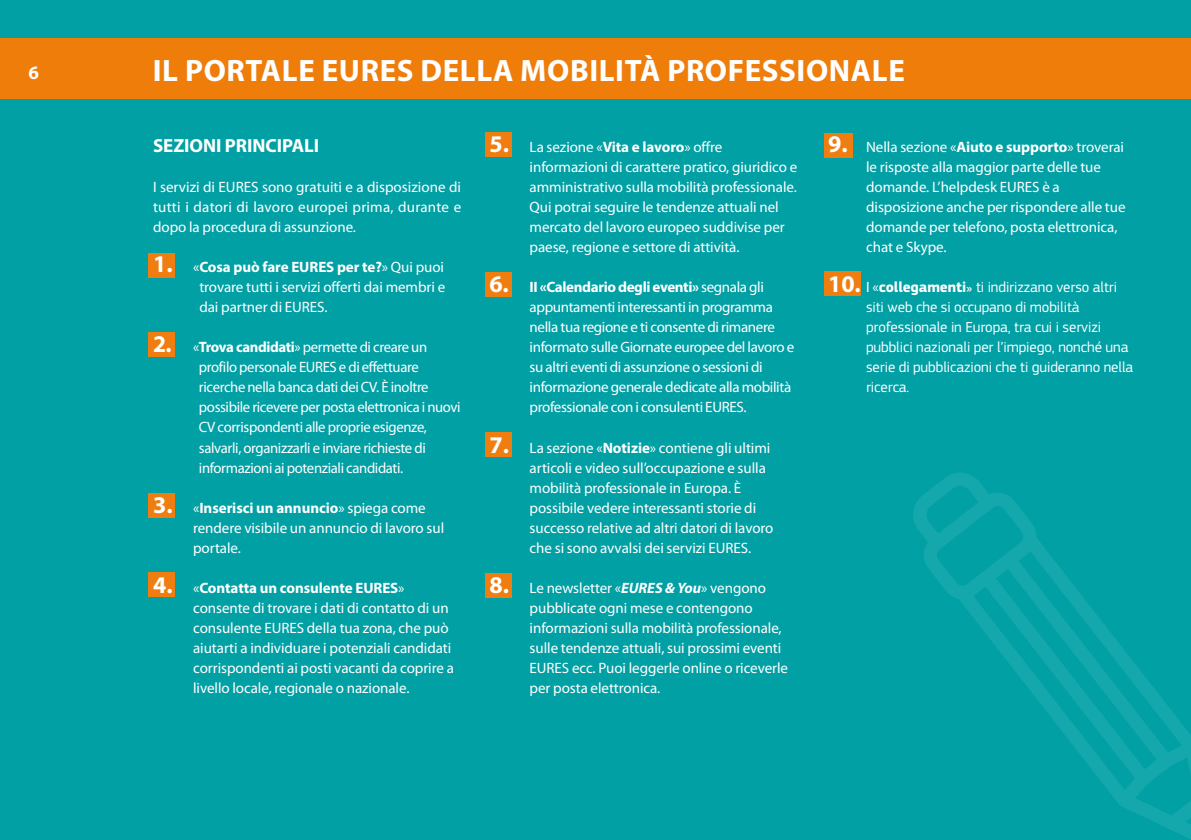
<style>
.page{position:relative;width:1191px;height:840px;background:#fff}
.page>*{position:absolute;margin:0;border:0;box-sizing:border-box;transform-origin:0 0}
.Page_Heading{font:700 31px "Myriad Pro";letter-spacing:.02em;color:#fff}
.Subheadings{font:700 19px "Myriad Pro";letter-spacing:-.005em;color:#fff}
.Page_Body_Text{font:15px/20px "Myriad Pro";letter-spacing:-.005em;color:#fff}
.Page_Body_Text-2{font:15px/20px "Myriad Pro";letter-spacing:-.025em;color:#fff}
.t1{font:15px/20px "EC Square Sans Pro";letter-spacing:-.005em;color:#fff}
.s1{font-weight:700;font-size:24px}
.s2{font-weight:700}
.s3{font-weight:700;font-style:italic}
.s4{font-family:"Myriad Pro";font-weight:700;font-size:24px}
.s5{font-family:"Myriad Pro"}
</style>
<div class="page">
<div style="left:0;top:0;width:1191px;height:839px;background:#00a0a5"></div>
<div style="left:0;top:38px;width:1191px;height:61px;background:#ef7d0a"></div>
<div style="left:148px;top:253px;width:26px;height:24px;background:#ef7d0f"></div>
<div style="left:148px;top:332px;width:26px;height:24px;background:#ef7d0f"></div>
<div style="left:148px;top:492px;width:26px;height:25px;background:#ef7d0f"></div>
<div style="left:148px;top:572px;width:26px;height:24px;background:#ef7d0f"></div>
<div style="left:485px;top:573px;width:26px;height:24px;background:#ef7d0f"></div>
<div style="left:485px;top:432px;width:26px;height:24px;background:#ef7d0f"></div>
<div style="left:485px;top:272px;width:26px;height:24px;background:#ef7d0f"></div>
<div style="left:485px;top:132px;width:26px;height:25px;background:#ef7d0f"></div>
<div style="left:824px;top:271px;width:36px;height:24px;background:#ef7d0f"></div>
<div style="left:824px;top:133px;width:28px;height:24px;background:#ef7d0f"></div>
<svg style="left:913px;top:473px;width:278px;height:366px"></svg>
<p class="Subheadings" style="left:28px;top:60px;width:12px">6</p>
<h1 class="Page_Heading" style="left:153px;top:50px;width:753px">IL PORTALE EURES DELLA MOBILITÀ PROFESSIONALE</h1>
<h2 class="Subheadings" style="left:153px;top:133px;width:168px">SEZIONI PRINCIPALI</h2>
<p class="Page_Body_Text" style="left:153px;top:177px;width:310px;text-align:justify">I servizi di EURES sono gratuiti e a disposizione di tutti i datori di lavoro europei prima, durante e dopo la procedura di assunzione.</p>
<p class="Page_Body_Text" style="left:199px;top:257px;width:247px;text-align:justify;text-indent:-46px"><span class="s1">1.</span> «<span class="s2">Cosa può fare EURES per te?</span>» Qui puoi trovare tutti i servizi offerti dai membri e dai partner di EURES.</p>
<p class="Page_Body_Text-2" style="left:199px;top:337px;width:263px;text-indent:-46px"><span class="s1">2.</span> «<span class="s2">Trova candidati</span>» permette di creare un profilo personale EURES e di effettuare ricerche nella banca dati dei CV. È inoltre possibile ricevere per posta elettronica i nuovi CV corrispondenti alle proprie esigenze, salvarli, organizzarli e inviare richieste di informazioni ai potenziali candidati.</p>
<p class="Page_Body_Text" style="left:193px;top:497px;width:252px;text-indent:-40px"><span class="s1">3.</span> «<span class="s2">Inserisci un annuncio</span>» spiega come rendere visibile un annuncio di lavoro sul portale.</p>
<p class="Page_Body_Text" style="left:193px;top:577px;width:262px;text-indent:-40px"><span class="s1">4.</span> «<span class="s2">Contatta un consulente EURES</span>» consente di trovare i dati di contatto di un consulente EURES della tua zona, che può aiutarti a individuare i potenziali candidati corrispondenti ai posti vacanti da coprire a livello locale, regionale o nazionale.</p>
<p class="Page_Body_Text" style="left:529px;top:137px;width:269px;text-indent:-40px"><span class="s1">5.</span> La sezione «<span class="s2">Vita e lavoro</span>» offre informazioni di carattere pratico, giuridico e amministrativo sulla mobilità professionale.<br>Qui potrai seguire le tendenze attuali nel mercato del lavoro europeo suddivise per paese, regione e settore di attività.</p>
<p class="Page_Body_Text-2" style="left:529px;top:277px;width:266px;text-indent:-40px"><span class="s1">6.</span> <span class="s2">II «Calendario degli eventi»</span> segnala gli appuntamenti interessanti in programma nella tua regione e ti consente di rimanere informato sulle Giornate europee del lavoro e su altri eventi di assunzione o sessioni di informazione generale dedicate alla mobilità professionale con i consulenti EURES.</p>
<p class="Page_Body_Text" style="left:529px;top:437px;width:245px;text-indent:-40px"><span class="s1">7.</span> La sezione «<span class="s2">Notizie</span>» contiene gli ultimi articoli e video sull’occupazione e sulla mobilità professionale in Europa. È possibile vedere interessanti storie di successo relative ad altri datori di lavoro che si sono avvalsi dei servizi EURES.</p>
<p class="Page_Body_Text" style="left:529px;top:577px;width:260px;text-indent:-40px"><span class="s1">8.</span> Le newsletter «<span class="s3">EURES &amp; You</span>» vengono pubblicate ogni mese e contengono informazioni sulla mobilità professionale, sulle tendenze attuali, sui prossimi eventi EURES ecc. Puoi leggerle online o riceverle per posta elettronica.</p>
<p class="Page_Body_Text" style="left:866px;top:137px;width:261px;text-indent:-38px"><span class="s1">9.</span> Nella sezione «<span class="s2">Aiuto e supporto</span>» troverai le risposte alla maggior parte delle tue domande. L’helpdesk EURES è a disposizione anche per rispondere alle tue domande per telefono, posta elettronica, chat e Skype.</p>
<p class="t1" style="left:866px;top:277px;width:268px;text-indent:-38px"><span class="s4">10.</span> <span class="s5">I «</span><span class="s2">collegamenti</span>» ti indirizzano verso altri siti web che si occupano di mobilità professionale in Europa, tra cui i servizi pubblici nazionali per l’impiego, nonché una serie di pubblicazioni che ti guideranno nella ricerca.</p>
</div>
